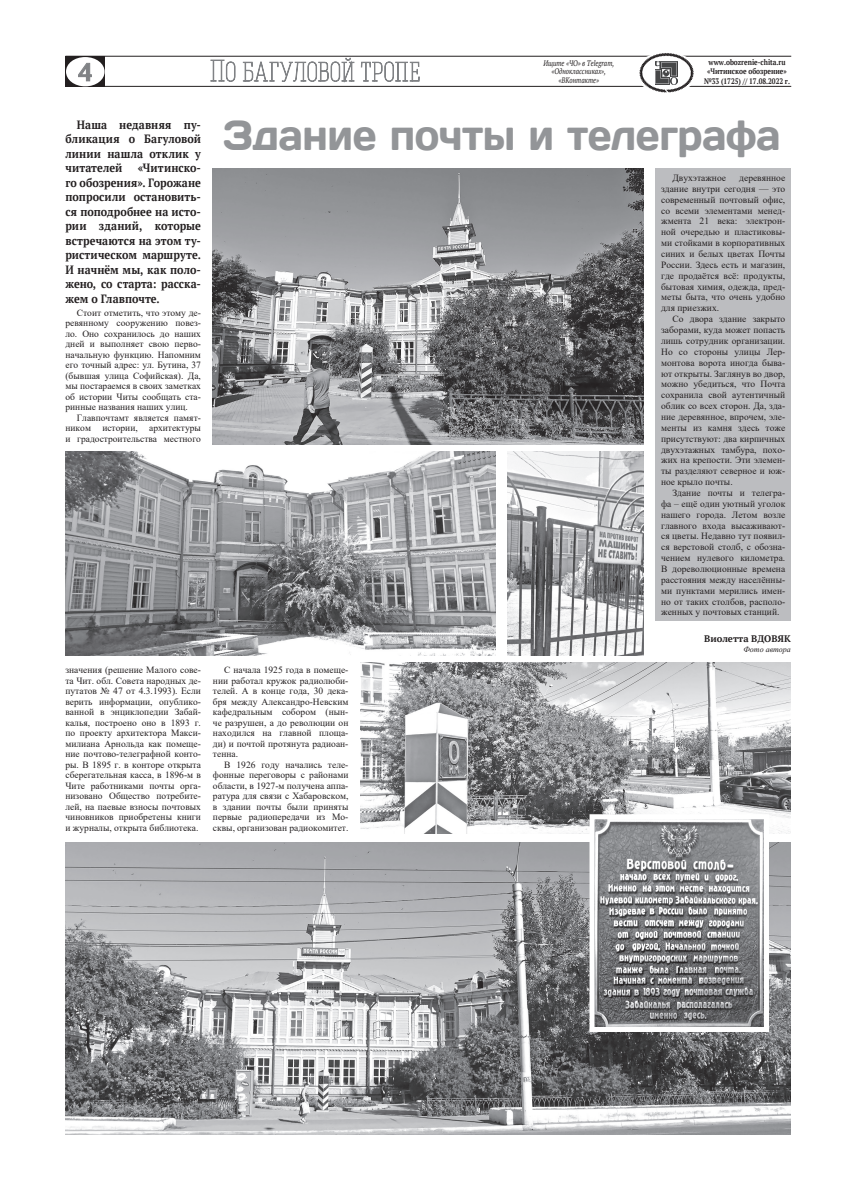
<style>
.page{position:relative;width:842px;height:1191px;background:#fff}
.page>*{position:absolute;margin:0;border:0;box-sizing:border-box;transform-origin:0 0}
.t1{font:42px "Days";letter-spacing:-.015em;color:#939598;scale:.9 1}
.t2{font:500 25px "Hagin Caps";color:#808285;scale:1.32 1}
.t3{font:700 12px/14.5px "PT Serif";letter-spacing:.005em;color:#231f20;text-align:justify;scale:.9 1}
.t4{font:9.5px/10.5px "Times New Roman";color:#231f20;text-align:justify}
.t5{font:700 9.5px "PT Serif";color:#231f20}
.t6{font:700 8px/9.5px "PT Serif";color:#231f20;text-align:center;scale:.83 1}
.t7{font:italic 8px/8.5px "PT Serif";color:#231f20;text-align:center;scale:.8 1}
.t8{font:italic 8px "Times New Roman";color:#231f20}
</style>
<div class="page">
<hr style="left:65px;top:86px;width:726px;height:1px;background:#231f20">
<hr style="left:65px;top:56px;width:726px;height:1px;background:#231f20">
<svg style="left:65px;top:57px;width:40px;height:30px"></svg>
<div style="left:66px;top:57px;width:39px;height:29px;background:#fff;border-radius:50%"></div>
<svg style="left:78px;top:63px;width:14px;height:18px"></svg>
<svg style="left:639px;top:53px;width:55px;height:40px"></svg>
<img style="left:655px;top:61px;width:23px;height:23px">
<svg style="left:210px;top:60px;width:25px;height:22px"></svg>
<svg style="left:243px;top:58px;width:112px;height:25px"></svg>
<svg style="left:361px;top:61px;width:59px;height:21px"></svg>
<img style="left:213px;top:169px;width:430px;height:275px">
<img style="left:65px;top:842px;width:726px;height:292px">
<img style="left:65px;top:451px;width:431px;height:204px">
<img style="left:360px;top:662px;width:431px;height:172px">
<img style="left:508px;top:451px;width:135px;height:204px">
<div style="left:655px;top:169px;width:136px;height:452px;background:#bcbdc0"></div>
<img style="left:595px;top:820px;width:168px;height:206px">
<div style="left:589px;top:814px;width:180px;height:218px;border:5px solid #fff"></div>
<h2 class="t2" style="left:78px;top:58px;width:13px">4</h2>
<p class="t7" style="left:543px;top:58px;width:90px">Ищите «ЧО» в Telegram, «Одноклассниках», «ВКонтакте»</p>
<p class="t6" style="left:704px;top:57px;width:105px">www.obozrenie-chita.ru «Читинское обозрение» №33 (1725) // 17.08.2022 г.</p>
<p class="t3" style="left:65px;top:117px;width:152px;text-indent:11px">Наша недавняя пу&shy;бликация о Багуловой линии нашла отклик у читателей</p>
<h1 class="t1" style="left:223px;top:108px;width:621px">Здание почты и телеграфа</h1>
<p class="t4" style="left:672px;top:172px;width:55px">Двухэтажное</p>
<p class="t3" style="left:65px;top:161px;width:152px;text-indent:72px">«Читинско&shy;го обозрения». Горожане попросили остановить&shy;ся поподробнее на исто&shy;рии зданий, которые встречаются на этом ту&shy;ристическом маршруте.<br>И начнём мы, как поло&shy;жено, со старта: расска&shy;жем о Главпочте.</p>
<p class="t4" style="left:65px;top:307px;width:137px;text-indent:11px">Стоит отметить, что этому де&shy;ревянному сооружению повез&shy;ло. Оно сохранилось до наших дней и выполняет свою перво&shy;начальную функцию. Напомним его точный адрес: ул. Бутина, 37 (бывшая улица Софийская). Да, мы постараемся в своих заметках об истории Читы сообщать ста&shy;ринные названия наших улиц.</p>
<p class="t4" style="left:65px;top:412px;width:137px;text-indent:11px">Главпочтамт является памят&shy;ником истории, архитектуры и градостроительства местного</p>
<p class="t4" style="left:661px;top:172px;width:126px;line-height:10.9px;text-indent:78px">деревянное здание внутри сегодня — это современный почтовый офис, со всеми элементами менед&shy;жмента 21 века: электрон&shy;ной очередью и пластиковы&shy;ми стойками в корпоративных синих и белых цветах Почты России. Здесь есть и магазин, где продаётся всё: продукты, бытовая химия, одежда, пред&shy;меты быта, что очень удобно для приезжих.</p>
<p class="t4" style="left:661px;top:313px;width:126px;line-height:10.9px;text-indent:11px">Со двора здание закрыто заборами, куда может попасть лишь сотрудник организации.<br>Но со стороны улицы Лер&shy;монтова ворота иногда быва&shy;ют открыты. Заглянув во двор, можно убедиться, что Почта сохранила свой аутентичный облик со всех сторон. Да, зда&shy;ние деревянное, впрочем, эле&shy;менты из камня здесь тоже присутствуют: два кирпичных двухэтажных тамбура, похо&shy;жих на крепости. Эти элемен&shy;ты разделяют северное и юж&shy;ное крыло почты.</p>
<p class="t4" style="left:661px;top:487px;width:126px;line-height:10.9px;text-indent:11px">Здание почты и телегра&shy;фа – ещё один уютный уголок нашего города. Летом возле главного входа высаживают&shy;ся цветы. Недавно тут появил&shy;ся верстовой столб, с обозна&shy;чением нулевого километра.<br>В дореволюционные времена расстояния между населённы&shy;ми пунктами мерились имен&shy;но от таких столбов, располо&shy;женных у почтовых станций.</p>
<p class="t4" style="left:65px;top:664px;width:137px">значения (решение Малого сове&shy;та Чит. обл. Совета народных де&shy;путатов № 47 от 4.3.1993). Если верить информации, опублико&shy;ванной в энциклопедии Забай&shy;калья, построено оно в 1893 г. по проекту архитектора Макси&shy;милиана Арнольда как помеще&shy;ние почтово-телеграфной конто&shy;ры. В 1895 г. в конторе открыта сберегательная касса, в 1896-м в Чите работниками почты орга&shy;низовано Общество потребите&shy;лей, на паевые взносы почтовых чиновников приобретены книги и журналы, открыта библиотека.</p>
<p class="t4" style="left:213px;top:664px;width:137px;text-indent:11px">С начала 1925 года в помеще&shy;нии работал кружок радиолюби&shy;телей. А в конце года, 30 дека&shy;бря между Александро-Невским кафедральным собором (нын&shy;че разрушен, а до революции он находился на главной площа&shy;ди) и почтой протянута радиоан&shy;тенна.</p>
<p class="t4" style="left:213px;top:759px;width:137px;text-indent:11px">В 1926 году начались теле&shy;фонные переговоры с районами области, в 1927-м получена аппа&shy;ратура для связи с Хабаровском, в здании почты были приняты первые радиопередачи из Мо&shy;сквы, организован радиокомитет.</p>
<p class="t5" style="left:704px;top:632px;width:88px">Виолетта ВДОВЯК</p>
<p class="t8" style="left:743px;top:644px;width:49px">Фото автора</p>
</div>
